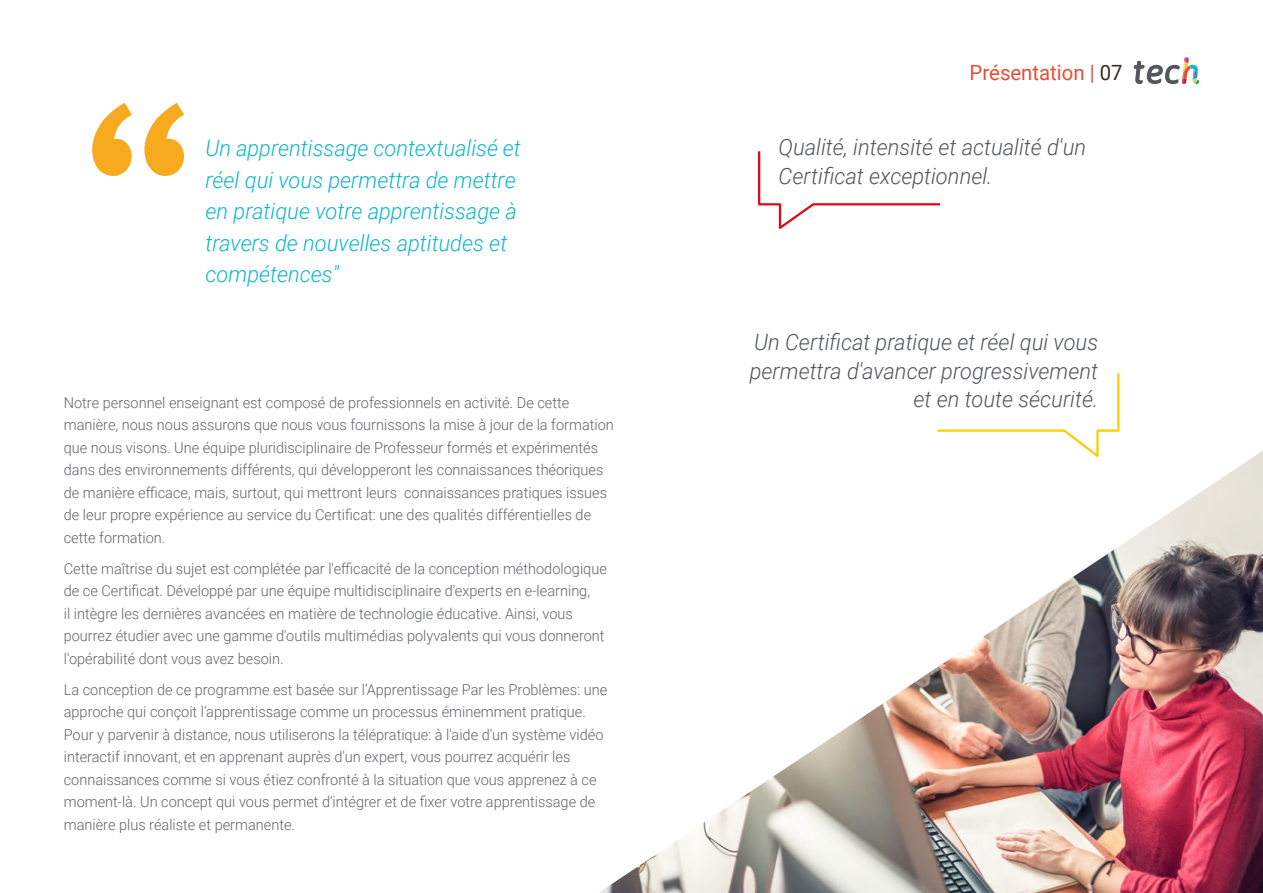
<style>
.page{position:relative;width:1263px;height:893px;background:#fff}
.page>*{position:absolute;margin:0;border:0;box-sizing:border-box;transform-origin:0 0}
.t1{font:italic 300 22.5px/28.5px "Roboto";color:#52555b;text-align:right}
.t2{font:italic 300 22.5px/31.5px "Roboto";color:#0fb6cf}
.t3{font:21px "Roboto";color:#e94d35}
.t4{font:300 15px/22.5px "Roboto";color:#61646a}
.s1{color:#312e20}
</style>
<div class="page">
<svg style="left:92px;top:103px;width:92px;height:73px"></svg>
<img style="left:599px;top:451px;width:664px;height:442px">
<svg style="left:935px;top:373px;width:185px;height:88px"></svg>
<svg style="left:758px;top:151px;width:183px;height:78px"></svg>
<svg style="left:1134px;top:57px;width:65px;height:27px"></svg>
<h1 class="t2" style="left:206px;top:132px;width:317px">Un apprentissage contextualisé et réel qui vous permettra de mettre en pratique votre apprentissage à travers de nouvelles aptitudes et compétences"</h1>
<p class="t4" style="left:64px;top:391px;width:552px">Notre personnel enseignant est composé de professionnels en activité. De cette manière, nous nous assurons que nous vous fournissons la mise à jour de la formation que nous visons. Une équipe pluridisciplinaire de Professeur formés et expérimentés dans des environnements différents, qui développeront les connaissances théoriques de manière efficace, mais, surtout, qui mettront leurs connaissances pratiques issues de leur propre expérience au service du Certificat: une des qualités différentielles de cette formation.</p>
<p class="t4" style="left:64px;top:557px;width:545px">Cette maîtrise du sujet est complétée par l'efficacité de la conception méthodologique de ce Certificat. Développé par une équipe multidisciplinaire d'experts en e-learning,<br>il intègre les dernières avancées en matière de technologie éducative. Ainsi, vous pourrez étudier avec une gamme d'outils multimédias polyvalents qui vous donneront l'opérabilité dont vous avez besoin.</p>
<p class="t4" style="left:64px;top:678px;width:545px">La conception de ce programme est basée sur l’Apprentissage Par les Problèmes: une approche qui conçoit l’apprentissage comme un processus éminemment pratique.<br>Pour y parvenir à distance, nous utiliserons la télépratique: à l'aide d'un système vidéo interactif innovant, et en apprenant auprès d'un expert, vous pourrez acquérir les connaissances comme si vous étiez confronté à la situation que vous apprenez à ce moment-là. Un concept qui vous permet d'intégrer et de fixer votre apprentissage de manière plus réaliste et permanente.</p>
<h2 class="t3" style="left:970px;top:57px;width:155px">Présentation | <span class="s1">07</span></h2>
<h1 class="t1" style="left:779px;top:132px;width:309px;text-align:left">Qualité, intensité et actualité d'un<br>Certificat exceptionnel.</h1>
<h1 class="t1" style="left:750px;top:327px;width:350px">Un Certificat pratique et réel qui vous permettra d'avancer progressivement et en toute sécurité.</h1>
</div>
